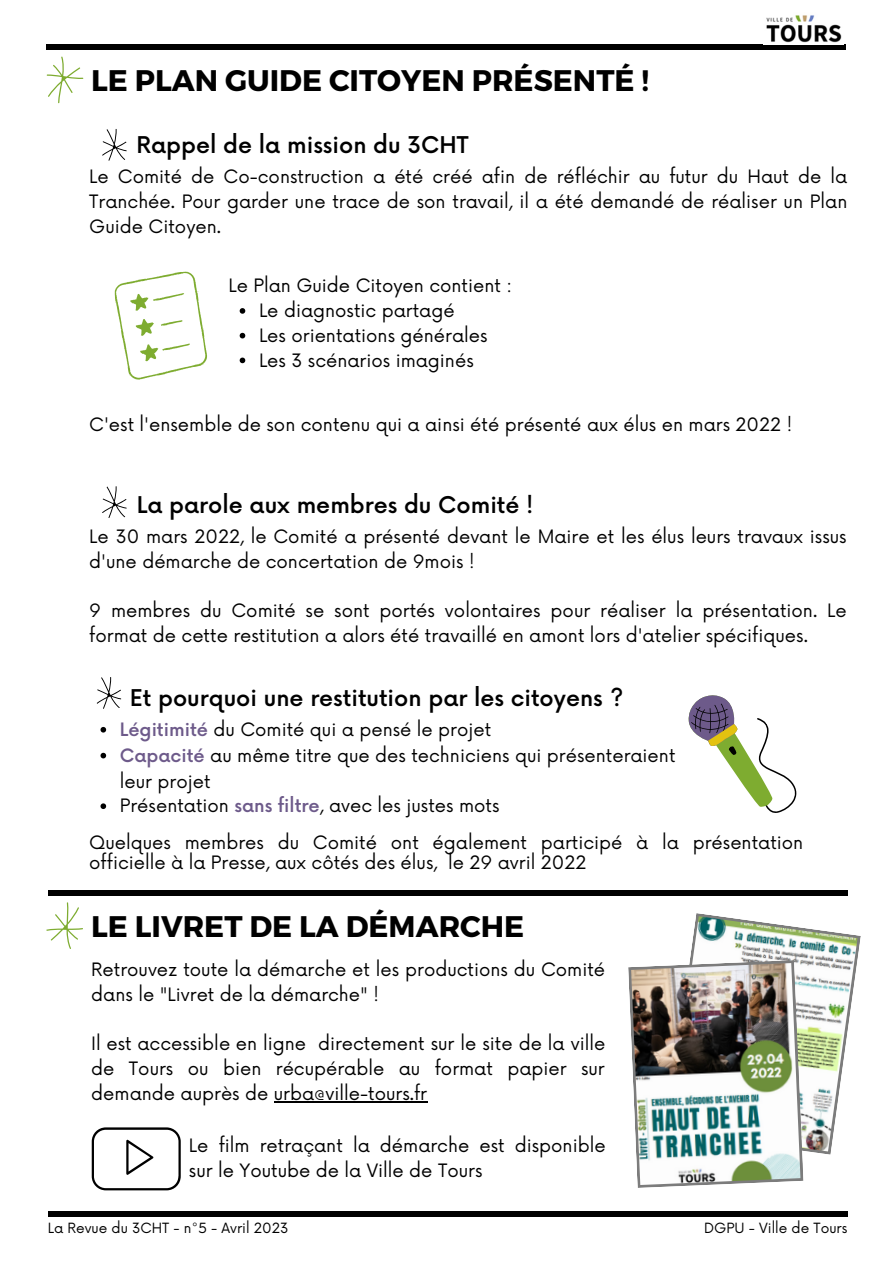
<style>
.page{position:relative;width:893px;height:1264px;background:#fff}
.page>*{position:absolute;margin:0;border:0;box-sizing:border-box;transform-origin:0 0}
.t1{font:700 29.7px "Montserrat";color:#000}
.t2{font:500 22.5px "Now";color:#000}
.t3{font:18px/24.8px "Now";color:#000}
.t4{font:13.8px "Now";color:#000}
.s1{font-weight:500;color:#6d5a8a}
</style>
<div class="page">
<div style="left:46px;top:45px;width:800px;height:5px;background:#000"></div>
<div style="left:48px;top:1211px;width:799px;height:5px;background:#000"></div>
<svg style="left:46px;top:56px;width:38px;height:47px"></svg>
<svg style="left:46px;top:902px;width:37px;height:47px"></svg>
<div style="left:48px;top:890px;width:799px;height:6px;background:#000"></div>
<img style="left:766px;top:15px;width:76px;height:28px">
<svg style="left:114px;top:271px;width:93px;height:109px"></svg>
<svg style="left:688px;top:695px;width:109px;height:118px"></svg>
<svg style="left:102px;top:129px;width:25px;height:32px"></svg>
<svg style="left:102px;top:486px;width:25px;height:32px"></svg>
<svg style="left:100px;top:727px;width:6px;height:5px"></svg>
<svg style="left:100px;top:752px;width:6px;height:6px"></svg>
<svg style="left:100px;top:803px;width:6px;height:6px"></svg>
<svg style="left:96px;top:677px;width:26px;height:32px"></svg>
<img style="left:690px;top:913px;width:170px;height:241px">
<img style="left:628px;top:960px;width:175px;height:227px">
<svg style="left:92px;top:1127px;width:89px;height:63px"></svg>
<svg style="left:240px;top:308px;width:5px;height:6px"></svg>
<svg style="left:240px;top:333px;width:5px;height:5px"></svg>
<svg style="left:240px;top:357px;width:5px;height:6px"></svg>
<hr style="left:274px;top:1101px;width:153px;height:1px;background:#000">
<h1 class="t1" style="left:91px;top:61px;width:559px">LE PLAN GUIDE CITOYEN PRÉSENTÉ !</h1>
<p class="t2" style="left:136px;top:133px;width:333px">Rappel de la mission du 3CHT</p>
<p class="t3" style="left:89px;top:165px;width:759px;text-align:justify">Le Comité de Co-construction a été créé afin de réfléchir au futur du Haut de la Tranchée. Pour garder une trace de son travail, il a été demandé de réaliser un Plan Guide Citoyen.</p>
<p class="t3" style="left:228px;top:274px;width:285px">Le Plan Guide Citoyen contient :</p>
<p class="t3" style="left:259px;top:299px;width:230px">Le diagnostic partagé<br>Les orientations générales<br>Les 3 scénarios imaginés</p>
<p class="t3" style="left:89px;top:413px;width:704px">C'est l'ensemble de son contenu qui a ainsi été présenté aux élus en mars 2022 !</p>
<p class="t2" style="left:137px;top:492px;width:398px">La parole aux membres du Comité !</p>
<p class="t3" style="left:89px;top:525px;width:758px">Le 30 mars 2022, le Comité a présenté devant le Maire et les élus leurs travaux issus d'une démarche de concertation de 9mois !</p>
<p class="t3" style="left:89px;top:599px;width:759px">9 membres du Comité se sont portés volontaires pour réaliser la présentation. Le format de cette restitution a alors été travaillé en amont lors d'atelier spécifiques.</p>
<p class="t2" style="left:130px;top:685px;width:495px">Et pourquoi une restitution par les citoyens ?</p>
<p class="t3" style="left:120px;top:717px;width:557px;line-height:25.5px"><span class="s1">Légitimité</span> du Comité qui a pensé le projet<br><span class="s1">Capacité</span> au même titre que des techniciens qui présenteraient leur projet<br>Présentation <span class="s1">sans filtre</span>, avec les justes mots</p>
<p class="t3" style="left:89px;top:833px;width:715px;line-height:20.2px">Quelques membres du Comité ont également participé à la présentation officielle à la Presse, aux côtés des élus, le 29 avril 2022</p>
<h1 class="t1" style="left:91px;top:907px;width:434px">LE LIVRET DE LA DÉMARCHE</h1>
<p class="t3" style="left:91px;top:958px;width:515px">Retrouvez toute la démarche et les productions du Comité dans le "Livret de la démarche" !</p>
<p class="t3" style="left:91px;top:1032px;width:515px;text-align:justify">Il est accessible en ligne directement sur le site de la ville de Tours ou bien récupérable au format papier sur demande auprès de urba@ville-tours.fr</p>
<p class="t3" style="left:189px;top:1134px;width:418px">Le film retraçant la démarche est disponible sur le Youtube de la Ville de Tours</p>
<p class="t4" style="left:48px;top:1220px;width:242px">La Revue du 3CHT - n°5 - Avril 2023</p>
<p class="t4" style="left:704px;top:1220px;width:145px">DGPU - Ville de Tours</p>
</div>
